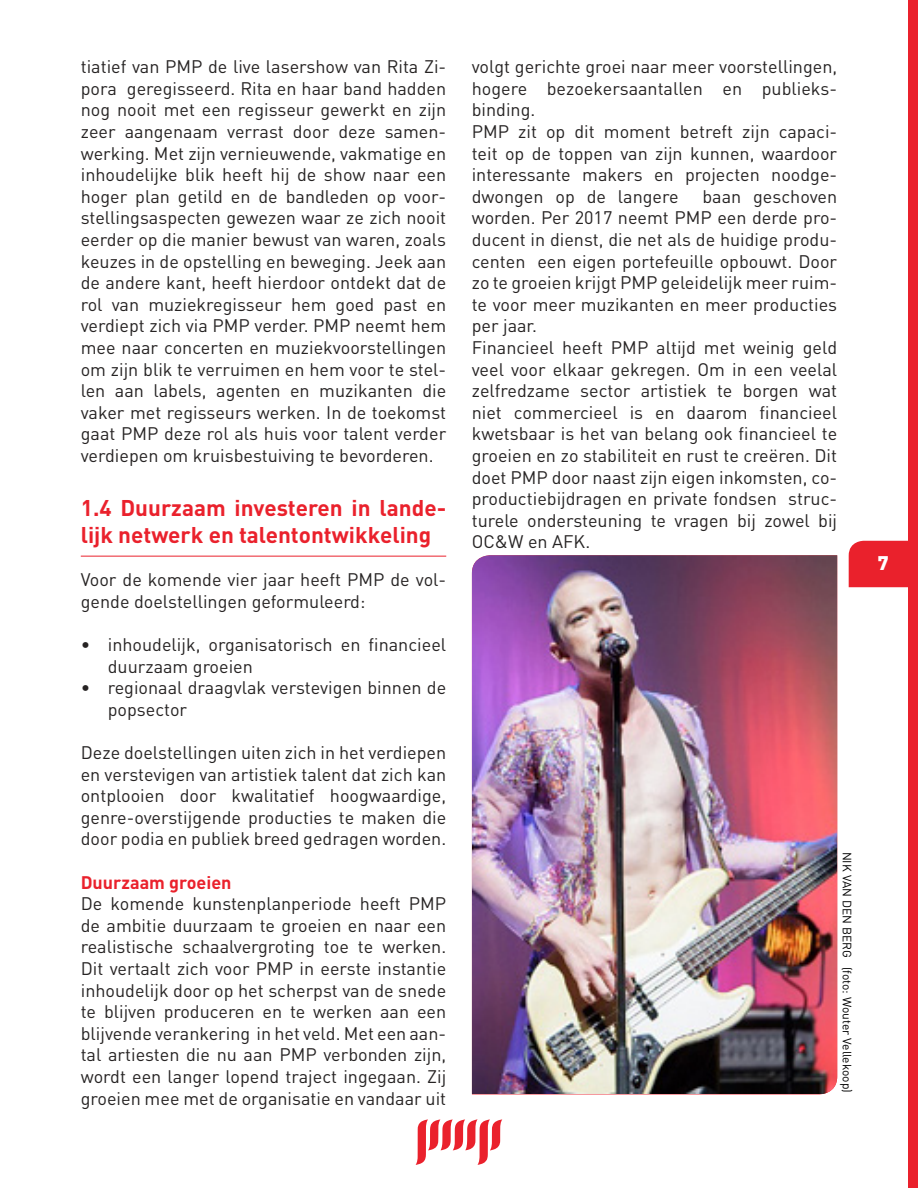
<style>
.page{position:relative;width:918px;height:1188px;background:#fff}
.page>*{position:absolute;margin:0;border:0;box-sizing:border-box;transform-origin:0 0}
.t1{font:700 22.5px/27px "DIN Pro";color:#ea212c}
.t2{font:900 19.5px "DIN Pro";color:#fff}
.t3{font:18px/21.6px "DIN Pro";color:#262323}
.t4{font:700 18px "DIN Pro";color:#ea212c}
.t5{font:12px "DIN Pro";color:#000}
</style>
<div class="page">
<svg style="left:416px;top:1119px;width:86px;height:46px"></svg>
<div style="left:849px;top:541px;width:60px;height:46px;background:#ea212c"></div>
<div style="left:909px;top:0;width:9px;height:1188px;background:#ea212c"></div>
<img style="left:472px;top:555px;width:365px;height:539px">
<hr style="left:81px;top:556px;width:365px;height:1px;background:#ea212c">
<p class="t3" style="left:81px;top:55px;width:367px;text-align:justify">tiatief van PMP de live lasershow van Rita Zi&shy;pora geregisseerd. Rita en haar band hadden nog nooit met een regisseur gewerkt en zijn zeer aangenaam verrast door deze samen&shy;werking. Met zijn vernieuwende, vakmatige en inhoudelijke blik heeft hij de show naar een hoger plan getild en de bandleden op voor&shy;stellingsaspecten gewezen waar ze zich nooit eerder op die manier bewust van waren, zoals keuzes in de opstelling en beweging. Jeek aan de andere kant, heeft hierdoor ontdekt dat de rol van muziekregisseur hem goed past en verdiept zich via PMP verder. PMP neemt hem mee naar concerten en muziekvoorstellingen om zijn blik te verruimen en hem voor te stel&shy;len aan labels, agenten en muzikanten die vaker met regisseurs werken. In de toekomst gaat PMP deze rol als huis voor talent verder verdiepen om kruisbestuiving te bevorderen.</p>
<p class="t1" style="left:81px;top:494px;width:367px">1.4 Duurzaam investeren in lande&shy;lijk netwerk en talentontwikkeling</p>
<p class="t3" style="left:81px;top:568px;width:367px">Voor de komende vier jaar heeft PMP de vol&shy;gende doelstellingen geformuleerd:</p>
<p class="t3" style="left:108px;top:633px;width:340px;text-indent:-27px">• inhoudelijk, organisatorisch en financieel duurzaam groeien</p>
<p class="t3" style="left:108px;top:676px;width:340px;text-indent:-27px">• regionaal draagvlak verstevigen binnen de popsector</p>
<p class="t3" style="left:81px;top:741px;width:367px;text-align:justify">Deze doelstellingen uiten zich in het verdiepen en verstevigen van artistiek talent dat zich kan ontplooien door kwalitatief hoogwaardige, genre-overstijgende producties te maken die door podia en publiek breed gedragen worden.</p>
<p class="t4" style="left:81px;top:870px;width:152px">Duurzaam groeien</p>
<p class="t3" style="left:81px;top:892px;width:367px;text-align:justify">De komende kunstenplanperiode heeft PMP de ambitie duurzaam te groeien en naar een realistische schaalvergroting toe te werken.<br>Dit vertaalt zich voor PMP in eerste instantie inhoudelijk door op het scherpst van de snede te blijven produceren en te werken aan een blijvende verankering in het veld. Met een aan&shy;tal artiesten die nu aan PMP verbonden zijn, wordt een langer lopend traject ingegaan. Zij groeien mee met de organisatie en vandaar uit</p>
<p class="t3" style="left:472px;top:55px;width:367px">volgt gerichte groei naar meer voorstellingen, hogere bezoekersaantallen en publieks&shy;binding.<br>PMP zit op dit moment betreft zijn capaci&shy;teit op de toppen van zijn kunnen, waardoor interessante makers en projecten noodge&shy;dwongen op de langere</p>
<p class="t3" style="left:472px;top:185px;width:367px;text-indent:231px">baan geschoven worden. Per 2017 neemt PMP een derde pro&shy;ducent in dienst, die net als de huidige produ&shy;centen een eigen portefeuille opbouwt. Door zo te groeien krijgt PMP geleidelijk meer ruim&shy;te voor meer muzikanten en meer producties per jaar.<br>Financieel heeft PMP altijd met weinig geld veel voor elkaar gekregen. Om in een veelal zelfredzame sector artistiek te borgen wat niet commercieel is en daarom financieel kwetsbaar is het van belang ook financieel te groeien en zo stabiliteit en rust te creëren. Dit doet PMP door naast zijn eigen inkomsten, co&shy;productiebijdragen en private fondsen struc&shy;turele ondersteuning te vragen bij zowel bij OC&amp;W en AFK.</p>
<p class="t5" style="left:855px;top:852px;width:243px;rotate:90deg">NIK VAN DEN BERG (foto: Wouter Vellekoop)</p>
<p class="t2" style="left:878px;top:550px;width:12px">7</p>
</div>
